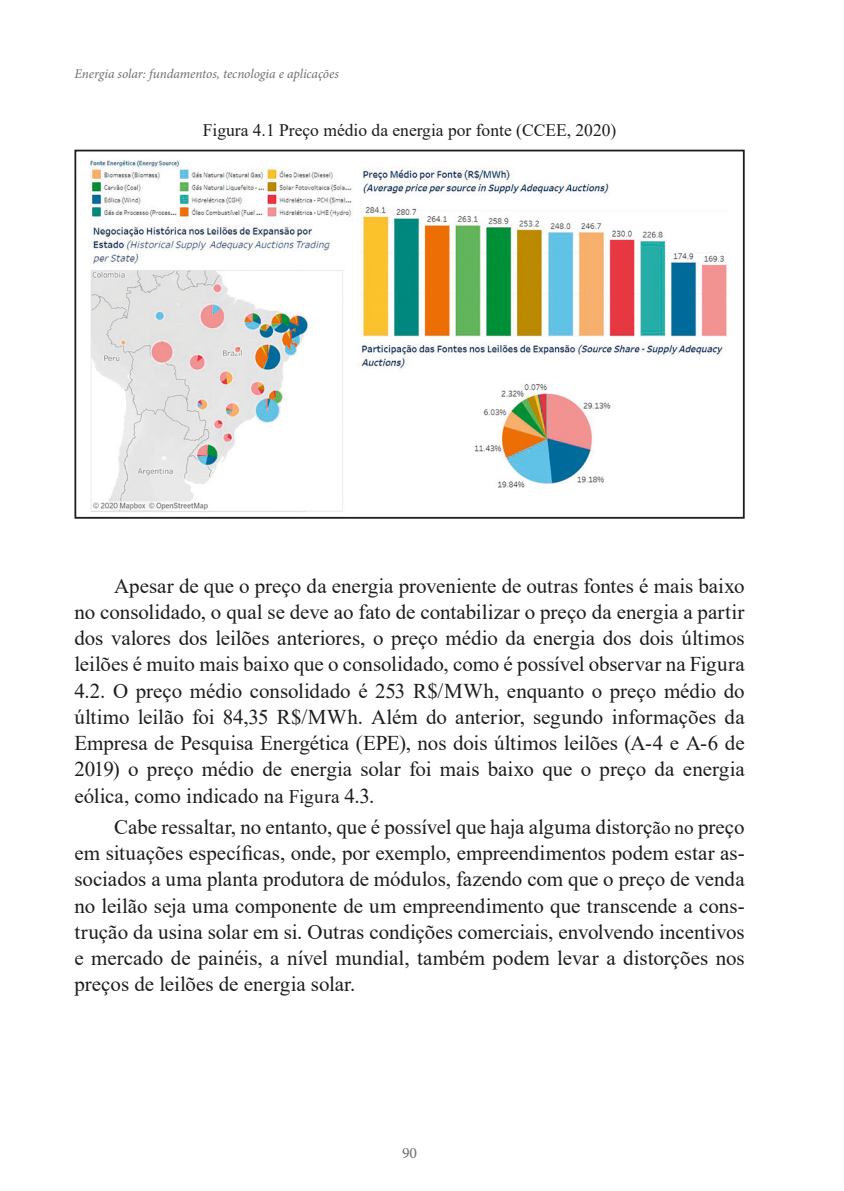
<style>
.page{position:relative;width:844px;height:1191px;background:#fff}
.page>*{position:absolute;margin:0;border:0;box-sizing:border-box;transform-origin:0 0}
.t1{font:21px/26.2px "Times New Roman";letter-spacing:-.005em;color:#1d1d1b;text-align:justify}
.t2{font:17.5px "Times New Roman";color:#1d1d1b}
.t3{font:15.75px "Minion Pro";color:#70706f}
.t4{font:italic 13.3px "Minion Pro";letter-spacing:-.005em;color:#70706f}
.s1{font-size:19.25px}
</style>
<div class="page">
<img style="left:89px;top:160px;width:639px;height:352px">
<div style="left:74px;top:150px;width:670px;height:369px;border:2px solid #1d1d1b"></div>
<p class="t4" style="left:74px;top:65px;width:266px">Energia solar: fundamentos, tecnologia e aplicações</p>
<p class="t2" style="left:203px;top:118px;width:415px">Figura 4.1 Preço médio da energia por fonte (CCEE, 2020)</p>
<p class="t1" style="left:74px;top:571px;width:671px;text-indent:40px">Apesar de que o preço da energia proveniente de outras fontes é mais baixo no consolidado, o qual se deve ao fato de contabilizar o preço da energia a partir dos valores dos leilões anteriores, o preço médio da energia dos dois últimos leilões é muito mais baixo que o consolidado, como é possível observar na Figura 4.2. O preço médio consolidado é 253 R$/MWh, enquanto o preço médio do último leilão foi 84,35 R$/MWh. Além do anterior, segundo informações da Empresa de Pesquisa Energética (EPE), nos dois últimos leilões (A-4 e A-6 de 2019) o preço médio de energia solar foi mais baixo que o preço da energia eólica, como indicado na <span class="s1">Figura</span> 4.3.</p>
<p class="t1" style="left:74px;top:813px;width:671px;text-indent:40px">Cabe ressaltar, no entanto, que é possível que haja alguma distorç<span class="s1">ão no</span> preço em situações específicas, onde, por exemplo, empreendimentos podem estar as&shy;sociados a uma planta produtora de módulos, fazendo com que o preço de venda no leilão seja uma componente de um empreendimento que transcende a cons&shy;trução da usina solar em si. Outras condições comerciais, envolvendo incentivos e mercado de painéis, a nível mundial, também podem levar a distorções nos preços de leilões de energia solar.</p>
<p class="t3" style="left:402px;top:1142px;width:17px">90</p>
</div>
